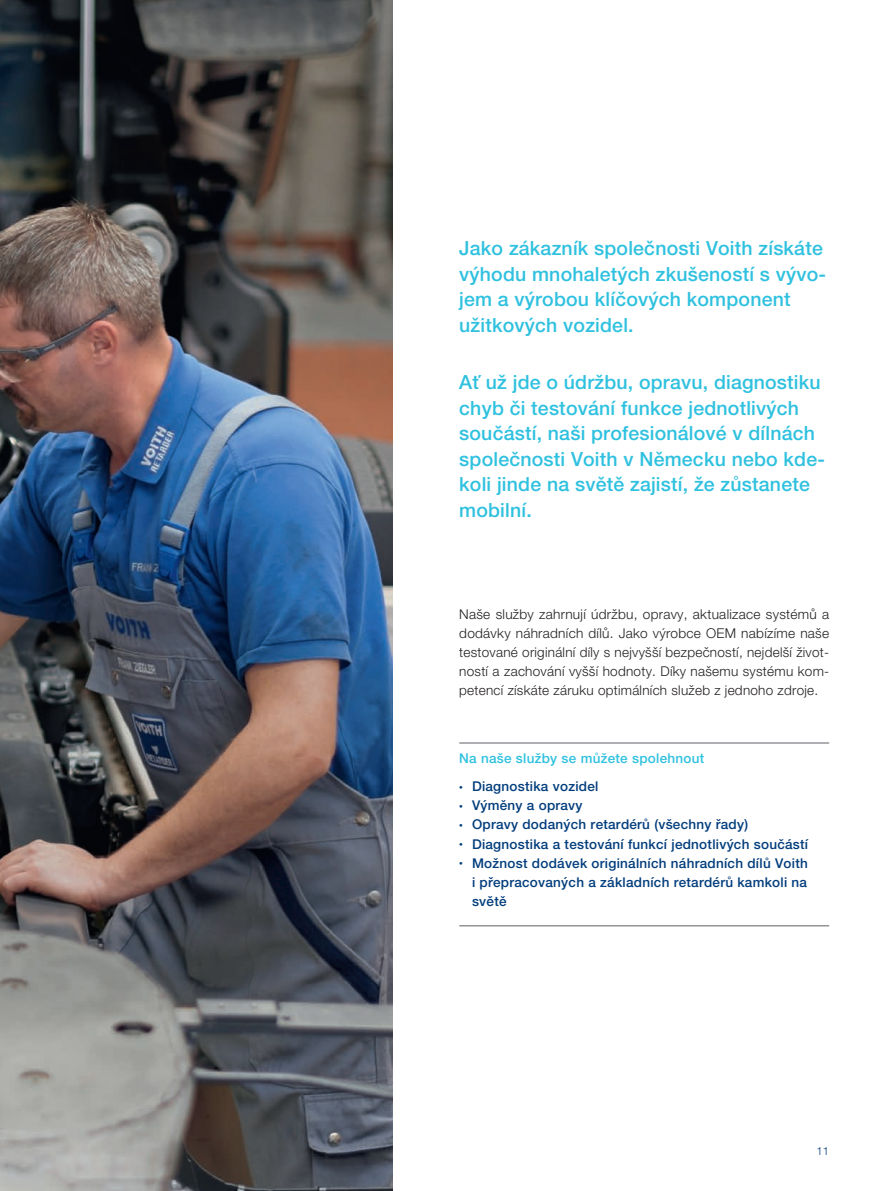
<style>
.page{position:relative;width:893px;height:1191px;background:#fff}
.page>*{position:absolute;margin:0;border:0;box-sizing:border-box;transform-origin:0 0}
.t1{font:500 19.5px/25.5px "Helvetica Neue LT Pro";letter-spacing:.01em;color:#2fc1df}
.t2{font:300 13.5px/19.2px "Helvetica Neue LT Pro";letter-spacing:.02em;color:#231f20;text-align:justify}
.t3{font:500 13.5px/19.2px "Helvetica Neue LT Pro";letter-spacing:.02em;color:#023d7c;text-align:justify}
.t4{font:500 13.5px "Helvetica Neue LT Pro";letter-spacing:.02em;color:#2fc1df}
.t5{font:300 11.25px "Helvetica Neue LT Pro";color:#023d7c}
.s1{font-size:7.5px}
</style>
<div class="page">
<img style="left:0;top:0;width:392px;height:1191px">
<hr style="left:459px;top:742px;width:370px;height:1px;background:#5f6066">
<hr style="left:459px;top:925px;width:370px;height:1px;background:#5f6066">
<p class="t1" style="left:459px;top:235px;width:368px">Jako zákazník společnosti Voith získáte výhodu mnohaletých zkušeností s vývo&shy;jem a výrobou klíčových komponent užitkových vozidel.</p>
<p class="t1" style="left:459px;top:369px;width:367px">Ať už jde o údržbu, opravu, diagnostiku chyb či testování funkce jednotlivých součástí, naši profesionálové v dílnách společnosti Voith v Německu nebo kde&shy;koli jinde na světě zajistí, že zůstanete mobilní.</p>
<p class="t2" style="left:459px;top:604px;width:371px">Naše služby zahrnují údržbu, opravy, aktualizace systémů a dodávky náhradních dílů. Jako výrobce OEM nabízíme naše testované originální díly s nejvyšší bezpečností, nejdelší život&shy;ností a zachování vyšší hodnoty. Díky našemu systému kom&shy;petencí získáte záruku optimálních služeb z jednoho zdroje.</p>
<p class="t4" style="left:459px;top:749px;width:247px">Na naše služby se můžete spolehnout</p>
<p class="t3" style="left:459px;top:776px;width:141px"><span class="s1">•</span> Diagnostika vozidel</p>
<p class="t3" style="left:459px;top:795px;width:125px"><span class="s1">•</span> Výměny a opravy</p>
<p class="t3" style="left:459px;top:815px;width:290px"><span class="s1">•</span> Opravy dodaných retardérů (všechny řady)</p>
<p class="t3" style="left:459px;top:834px;width:350px"><span class="s1">•</span> Diagnostika a testování funkcí jednotlivých součástí</p>
<p class="t3" style="left:472px;top:853px;width:337px;text-indent:-13px"><span class="s1">•</span> Možnost dodávek originálních náhradních dílů Voith i přepracovaných a základních retardérů kamkoli na světě</p>
<p class="t5" style="left:816px;top:1144px;width:14px">11</p>
</div>
